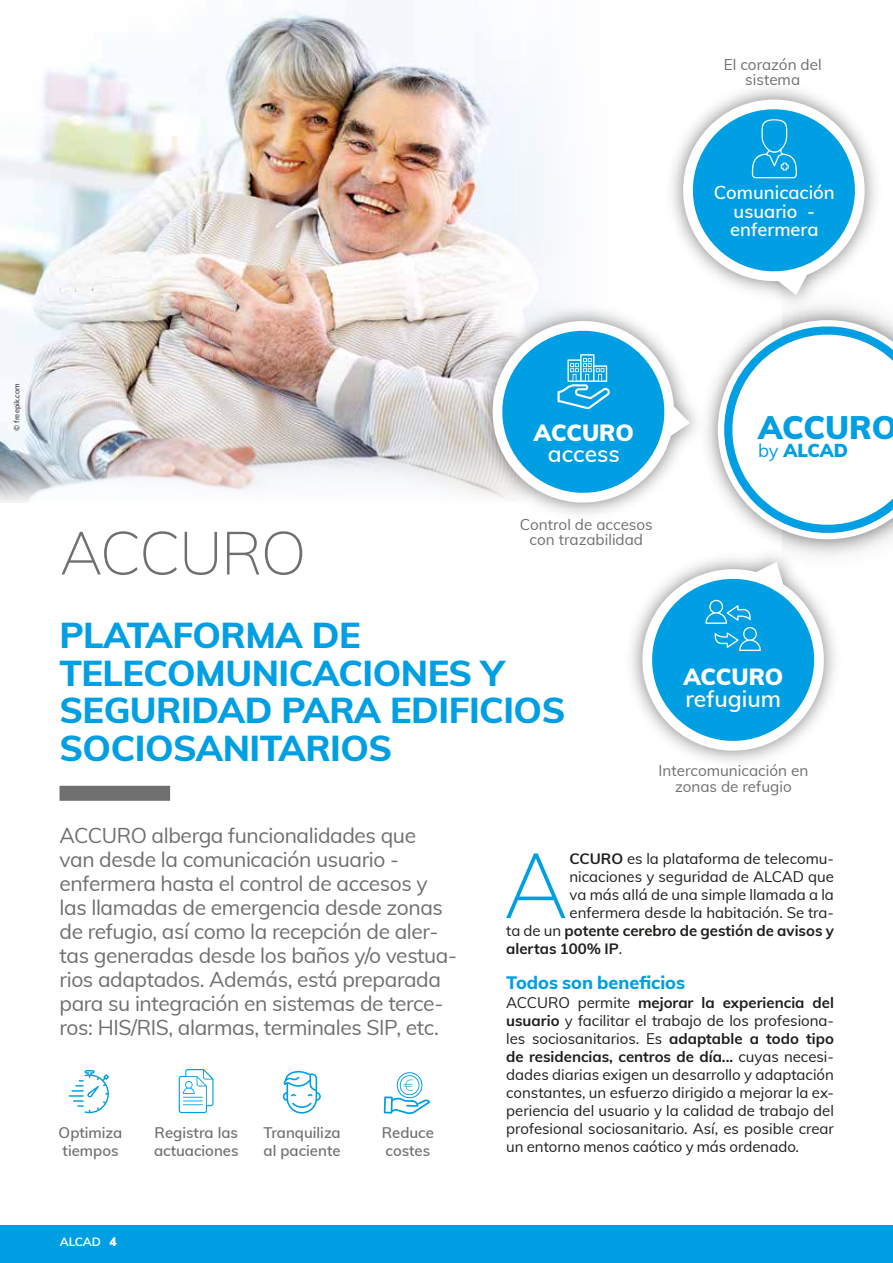
<style>
.page{position:relative;width:893px;height:1263px;background:#fff}
.page>*{position:absolute;margin:0;border:0;box-sizing:border-box;transform-origin:0 0}
.t1{font:200 90.9px "Muli";color:#009fe3}
.t2{font:200 60px "Muli";letter-spacing:-.025em;color:#706f6f}
.t3{font:800 36px/37.5px "Muli";letter-spacing:-.015em;color:#009fe3}
.t4{font:900 31.95px "Muli";letter-spacing:-.005em;color:#009fe3}
.t5{font:600 22.95px "Muli";color:#fff}
.t6{font:900 22.95px "Muli";letter-spacing:-.005em;color:#fff}
.t7{font:21px/24px "Muli";letter-spacing:-.02em;color:#706f6f}
.t8{font:600 18.3px/18.3px "Muli";color:#fff;text-align:center}
.t9{font:900 18.3px "Muli";letter-spacing:-.005em;color:#009fe3}
.t10{font:800 18px "Muli";color:#009fe3}
.t11{font:15.3px/15.3px "Muli";color:#706f6f;text-align:center}
.t12{font:15px/18px "Muli";color:#1d1d1b;text-align:justify}
.t13{font:600 15px/18px "Muli";color:#706f6f}
.t14{font:700 15px "Muli";color:#1d1d1b}
.t15{font:700 12px "Muli";letter-spacing:-.005em;color:#fff}
.t16{font:7.5px "Muli";color:#1d1d1b}
.s1{font-weight:400}
.s2{font-weight:900}
.s3{font-weight:700}
</style>
<div class="page">
<div style="left:0;top:1225px;width:893px;height:38px;background:#009fe3"></div>
<img style="left:0;top:0;width:472px;height:443px">
<svg style="left:0;top:443px;width:472px;height:60px"></svg>
<svg style="left:715px;top:320px;width:178px;height:230px"></svg>
<img style="left:472px;top:296px;width:243px;height:218px">
<img style="left:712px;top:537px;width:137px;height:132px">
<img style="left:658px;top:88px;width:226px;height:232px">
<svg style="left:675px;top:91px;width:197px;height:204px"></svg>
<svg style="left:631px;top:561px;width:203px;height:201px"></svg>
<svg style="left:488px;top:316px;width:202px;height:191px"></svg>
<div style="left:60px;top:786px;width:110px;height:15px;background:#706f6f"></div>
<svg style="left:69px;top:1070px;width:40px;height:43px"></svg>
<svg style="left:179px;top:1069px;width:35px;height:44px"></svg>
<svg style="left:283px;top:1070px;width:38px;height:44px"></svg>
<svg style="left:384px;top:1072px;width:46px;height:42px"></svg>
<p class="t11" style="left:724px;top:56px;width:99px">El corazón del sistema</p>
<p class="t8" style="left:714px;top:183px;width:122px">Comunicación usuario - enfermera</p>
<p class="t16" style="left:11px;top:431px;width:49px;rotate:-90deg">© freepik.com</p>
<h2 class="t2" style="left:60px;top:509px;width:248px">ACCURO</h2>
<h3 class="t6" style="left:534px;top:415px;width:102px">ACCURO</h3>
<h3 class="t5" style="left:548px;top:437px;width:74px">access</h3>
<p class="t11" style="left:520px;top:516px;width:134px">Control de accesos con trazabilidad</p>
<h3 class="t3" style="left:60px;top:615px;width:507px">PLATAFORMA DE<br>TELECOMUNICACIONES Y<br>SEGURIDAD PARA EDIFICIOS<br>SOCIOSANITARIOS</h3>
<h3 class="t4" style="left:758px;top:404px;width:141px">ACCURO</h3>
<p class="t9" style="left:758px;top:437px;width:92px"><span class="s1">by</span> ALCAD</p>
<h3 class="t6" style="left:683px;top:660px;width:102px">ACCURO</h3>
<h3 class="t5" style="left:685px;top:682px;width:97px">refugium</h3>
<p class="t7" style="left:60px;top:822px;width:399px">ACCURO alberga funcionalidades que<br>van desde la comunicación usuario - enfermera hasta el control de accesos y las llamadas de emergencia desde zonas de refugio, así como la recepción de aler&shy;tas generadas desde los baños y/o vestua&shy;rios adaptados. Además, está preparada para su integración en sistemas de terce&shy;ros: HIS/RIS, alarmas, terminales SIP, etc.</p>
<p class="t13" style="left:59px;top:1122px;width:65px">Optimiza tiempos</p>
<p class="t13" style="left:154px;top:1122px;width:86px">Registra las actuaciones</p>
<p class="t13" style="left:263px;top:1122px;width:79px">Tranquiliza al paciente</p>
<p class="t13" style="left:382px;top:1122px;width:54px">Reduce costes</p>
<p class="t15" style="left:60px;top:1233px;width:59px">ALCAD <span class="s2">4</span></p>
<p class="t11" style="left:659px;top:762px;width:151px">Intercomunicación en zonas de refugio</p>
<h1 class="t1" style="left:503px;top:819px;width:67px">A</h1>
<p class="t12" style="left:569px;top:849px;width:266px"><span class="s3">CCURO</span> es la plataforma de telecomu-</p>
<p class="t12" style="left:569px;top:867px;width:266px">nicaciones y seguridad de ALCAD que</p>
<p class="t12" style="left:569px;top:885px;width:266px">va más allá de una simple llamada a la</p>
<p class="t12" style="left:569px;top:903px;width:266px">enfermera desde la habitación. Se tra-</p>
<p class="t14" style="left:506px;top:920px;width:329px"><span class="s1">ta de un</span> potente cerebro de gestión de avisos y</p>
<p class="t14" style="left:506px;top:938px;width:118px">alertas 100% IP<span class="s1">.</span></p>
<p class="t10" style="left:506px;top:969px;width:181px">Todos son beneficios</p>
<p class="t12" style="left:506px;top:993px;width:329px">ACCURO permite <span class="s3">mejorar la experiencia del usuario</span> y facilitar el trabajo de los profesiona&shy;les sociosanitarios. Es <span class="s3">adaptable a todo tipo de residencias, centros de día...</span> cuyas necesi&shy;dades diarias exigen un desarrollo y adaptación constantes, un esfuerzo dirigido a mejorar la ex&shy;periencia del usuario y la calidad de trabajo del profesional sociosanitario. Así, es posible crear un entorno menos caótico y más ordenado.</p>
</div>
